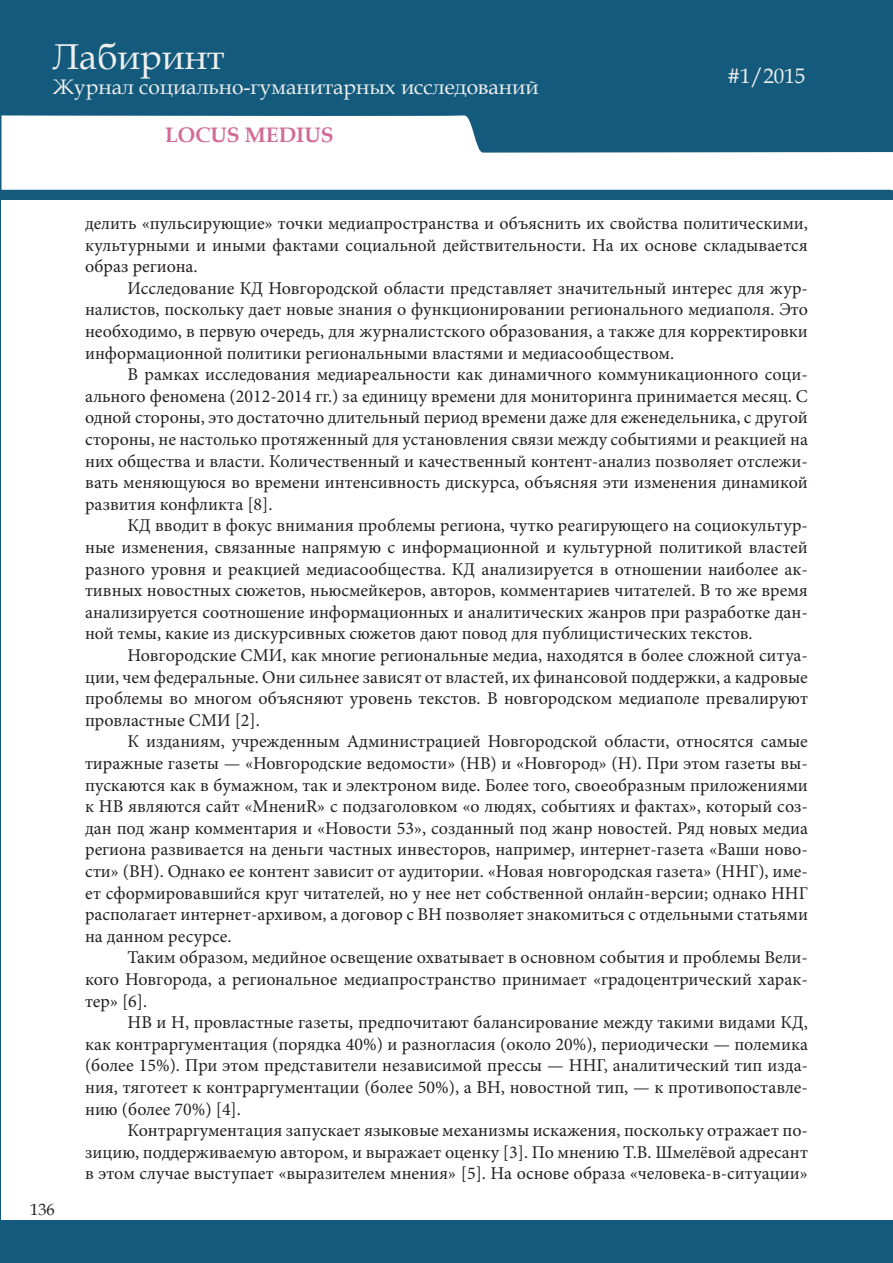
<style>
.page{position:relative;width:893px;height:1263px;background:#fff}
.page>*{position:absolute;margin:0;border:0;box-sizing:border-box;transform-origin:0 0}
.t1{font:36px "Book Antiqua";color:#edefed}
.t2{font:21px "Book Antiqua";color:#edefed}
.Подзаголовок_в_докум{font:700 21px "Book Antiqua";color:#d26b97}
.Основной_текст{font:18px/21.6px "Minion Pro";color:#231f20;text-align:justify}
.t3{font:16.5px "Book Antiqua";color:#231f20}
</style>
<div class="page">
<div style="left:1px;top:0;width:892px;height:1262px;background:#145a7d"></div>
<div style="left:2px;top:200px;width:891px;height:1020px;background:#fff"></div>
<svg style="left:2px;top:115px;width:889px;height:75px;fill:#fff"></svg>
<svg style="left:891px;top:152px;width:2px;height:1111px"></svg>
<p class="t1" style="left:53px;top:31px;width:173px">Лабиринт</p>
<p class="t2" style="left:53px;top:72px;width:487px">Журнал социально-гуманитарных исследований</p>
<p class="Подзаголовок_в_докум" style="left:165px;top:120px;width:170px">LOCUS MEDIUS</p>
<p class="t2" style="left:727px;top:61px;width:79px">#1/2015</p>
<p class="t2" style="left:795px;top:61px;width:12px">4</p>
<p class="Основной_текст" style="left:85px;top:212px;width:724px">делить «пульсирующие» точки медиапространства и объяснить их свойства политическими, культурными и иными фактами социальной действительности. На их основе складывается образ региона.</p>
<p class="Основной_текст" style="left:85px;top:277px;width:724px;text-indent:43px">Исследование КД Новгородской области представляет значительный интерес для жур&shy;налистов, поскольку дает новые знания о функционировании регионального медиаполя. Это необходимо, в первую очередь, для журналистского образования, а также для корректировки информационной политики региональными властями и медиасообществом.</p>
<p class="Основной_текст" style="left:85px;top:364px;width:724px;text-indent:43px">В рамках исследования медиареальности как динамичного коммуникационного соци&shy;ального феномена (2012-2014 гг.) за единицу времени для мониторинга принимается месяц. С одной стороны, это достаточно длительный период времени даже для еженедельника, с другой стороны, не настолько протяженный для установления связи между событиями и реакцией на них общества и власти. Количественный и качественный контент-анализ позволяет отслежи&shy;вать меняющуюся во времени интенсивность дискурса, объясняя эти изменения динамикой развития конфликта [8].</p>
<p class="Основной_текст" style="left:85px;top:515px;width:724px;text-indent:43px">КД вводит в фокус внимания проблемы региона, чутко реагирующего на социокультур&shy;ные изменения, связанные напрямую с информационной и культурной политикой властей разного уровня и реакцией медиасообщества. КД анализируется в отношении наиболее ак&shy;тивных новостных сюжетов, ньюсмейкеров, авторов, комментариев читателей. В то же время анализируется соотношение информационных и аналитических жанров при разработке дан&shy;ной темы, какие из дискурсивных сюжетов дают повод для публицистических текстов.</p>
<p class="Основной_текст" style="left:85px;top:644px;width:724px;text-indent:43px">Новгородские СМИ, как многие региональные медиа, находятся в более сложной ситуа&shy;ции, чем федеральные. Они сильнее зависят от властей, их финансовой поддержки, а кадровые проблемы во многом объясняют уровень текстов. В новгородском медиаполе превалируют провластные СМИ [2].</p>
<p class="Основной_текст" style="left:85px;top:731px;width:724px;text-indent:43px">К изданиям, учрежденным Администрацией Новгородской области, относятся самые тиражные газеты — «Новгородские ведомости» (НВ) и «Новгород» (Н). При этом газеты вы&shy;пускаются как в бумажном, так и электроном виде. Более того, своеобразным приложениями к НВ являются сайт «МнениR» с подзаголовком «о людях, событиях и фактах», который соз&shy;дан под жанр комментария и «Новости 53», созданный под жанр новостей. Ряд новых медиа региона развивается на деньги частных инвесторов, например, интернет-газета «Ваши ново&shy;сти» (ВН). Однако ее контент зависит от аудитории. «Новая новгородская газета» (ННГ), име&shy;ет сформировавшийся круг читателей, но у нее нет собственной онлайн-версии; однако ННГ располагает интернет-архивом, а договор с ВН позволяет знакомиться с отдельными статьями на данном ресурсе.</p>
<p class="Основной_текст" style="left:85px;top:947px;width:724px;text-indent:43px">Таким образом, медийное освещение охватывает в основном события и проблемы Вели&shy;кого Новгорода, а региональное медиапространство принимает «градоцентрический харак&shy;тер» [6].</p>
<p class="Основной_текст" style="left:85px;top:1012px;width:724px;text-indent:43px">НВ и Н, провластные газеты, предпочитают балансирование между такими видами КД, как контраргументация (порядка 40%) и разногласия (около 20%), периодически — полемика (более 15%). При этом представители независимой прессы — ННГ, аналитический тип изда&shy;ния, тяготеет к контраргументации (более 50%), а ВН, новостной тип, — к противопоставле&shy;нию (более 70%) [4].</p>
<p class="Основной_текст" style="left:85px;top:1120px;width:724px;text-indent:43px">Контраргументация запускает языковые механизмы искажения, поскольку отражает по&shy;зицию, поддерживаемую автором, и выражает оценку [3]. По мнению Т.В. Шмелёвой адресант в этом случае выступает «выразителем мнения» [5]. На основе образа «человека-в-ситуации»</p>
<p class="t3" style="left:30px;top:1199px;width:52px">136136</p>
</div>
